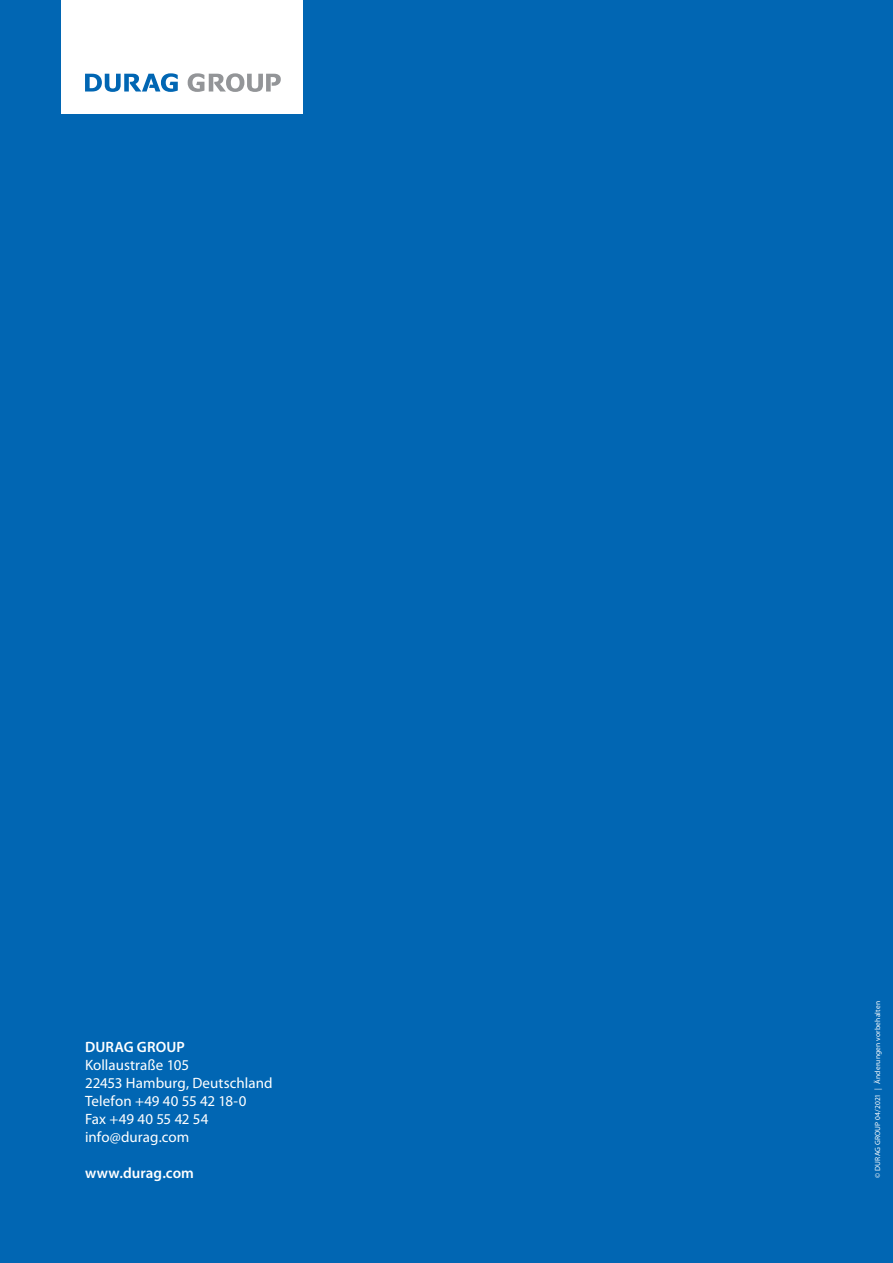
<style>
.page{position:relative;width:893px;height:1263px;background:#0166b3}
.page>*{position:absolute;margin:0;border:0;box-sizing:border-box;transform-origin:0 0}
.t1{font:15px/18px "Myriad Pro";letter-spacing:.005em;color:#fff}
.t2{font:600 15px "Myriad Pro";letter-spacing:.01em;color:#fff}
.t3{font:7.5px "Myriad Pro";letter-spacing:.025em;color:#fff}
</style>
<div class="page">
<div style="left:61px;top:0;width:241px;height:114px;background:#fff"></div>
<svg style="left:85px;top:73px;width:93px;height:19px"></svg>
<svg style="left:188px;top:73px;width:93px;height:19px"></svg>
<p class="t2" style="left:85px;top:1037px;width:101px">DURAG GROUP</p>
<p class="t1" style="left:85px;top:1056px;width:189px">Kollaustraße 105<br>22453 Hamburg, Deutschland<br>Telefon +49 40 55 42 18-0<br>Fax +49 40 55 42 54 info@durag.com</p>
<p class="t2" style="left:85px;top:1163px;width:110px">www.durag.com</p>
<p class="t3" style="left:873px;top:1178px;width:178px;rotate:-90deg">© DURAG GROUP 04/2021 | Änderungen vorbehalten</p>
</div>
